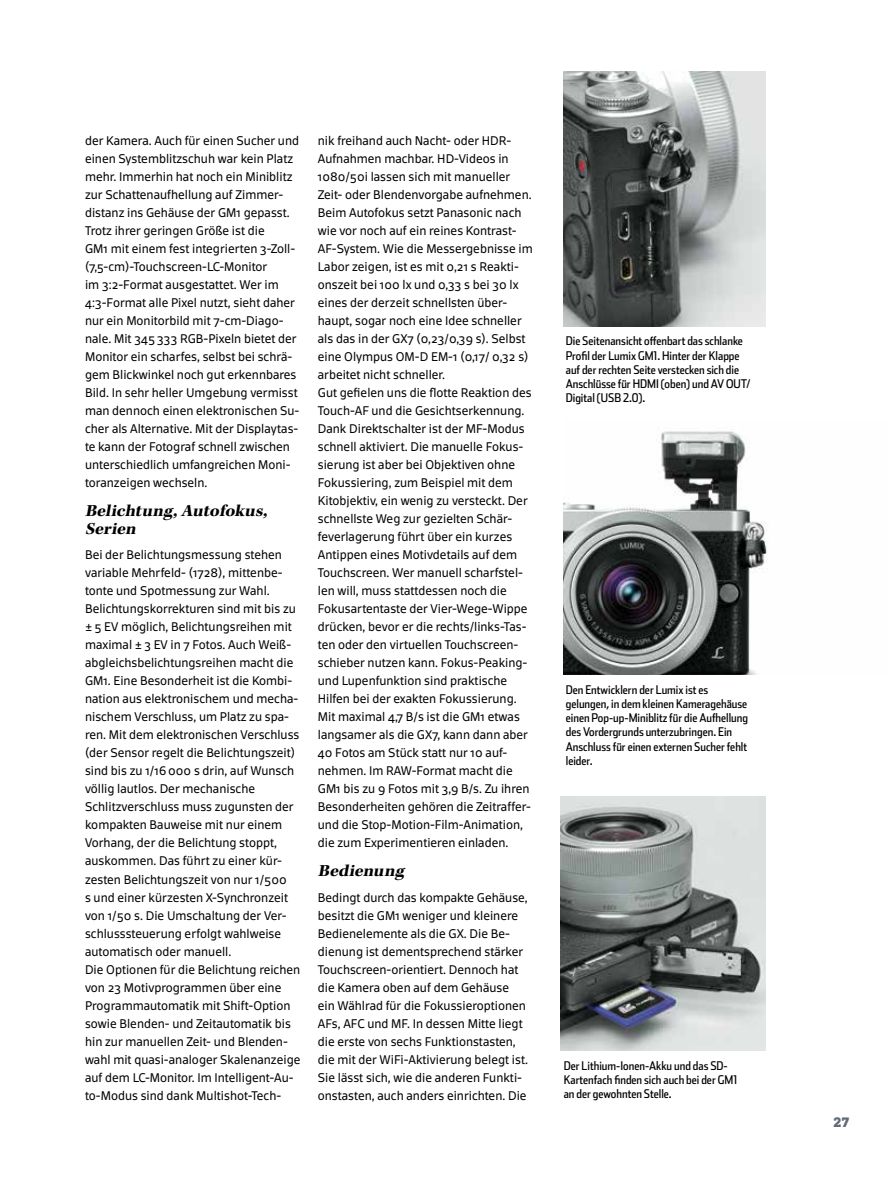
<style>
.page{position:relative;width:893px;height:1191px;background:#fff}
.page>*{position:absolute;margin:0;border:0;box-sizing:border-box;transform-origin:0 0}
.t1{font:italic 700 17.25px/18px "Kepler Std";color:#000;scale:1.04 1}
.t2{font:800 13.5px "Memphis LT Std";color:#616c77;scale:.9 1}
.t3{font:12px/18px "Scuba OT";color:#000}
.t4{font:12px/14.2px "Stainless Cond";color:#000}
</style>
<div class="page">
<img style="left:561px;top:796px;width:204px;height:254px">
<img style="left:563px;top:431px;width:205px;height:243px">
<img style="left:563px;top:72px;width:202px;height:254px">
<p class="t3" style="left:85px;top:132px;width:216px">der Kamera. Auch für einen Sucher und einen Systemblitzschuh war kein Platz mehr. Immerhin hat noch ein Miniblitz zur Schattenaufhellung auf Zimmer&shy;distanz ins Gehäuse der GM1 gepasst.<br>Trotz ihrer geringen Größe ist die<br>GM1 mit einem fest integrierten 3-Zoll-(7,5-cm)-Touchscreen-LC-Monitor<br>im 3:2-Format ausgestattet. Wer im 4:3-Format alle Pixel nutzt, sieht daher nur ein Monitorbild mit 7-cm-Diago&shy;nale. Mit 345 333 RGB-Pixeln bietet der Monitor ein scharfes, selbst bei schrä&shy;gem Blickwinkel noch gut erkennbares Bild. In sehr heller Umgebung vermisst man dennoch einen elektronischen Su&shy;cher als Alternative. Mit der Displaytas&shy;te kann der Fotograf schnell zwischen unterschiedlich umfangreichen Moni&shy;toranzeigen wechseln.</p>
<h1 class="t1" style="left:85px;top:502px;width:180px">Belichtung,Autofokus,<br>Serien</h1>
<p class="t3" style="left:85px;top:546px;width:217px">Bei der Belichtungsmessung stehen variable Mehrfeld- (1728), mittenbe&shy;tonte und Spotmessung zur Wahl.<br>Belichtungskorrekturen sind mit bis zu ± 5 EV möglich, Belichtungsreihen mit maximal ± 3 EV in 7 Fotos. Auch Weiß&shy;abgleichsbelichtungsreihen macht die GM1. Eine Besonderheit ist die Kombi&shy;nation aus elektronischem und mecha&shy;nischem Verschluss, um Platz zu spa&shy;ren. Mit dem elektronischen Verschluss (der Sensor regelt die Belichtungszeit) sind bis zu 1/16 000 s drin, auf Wunsch völlig lautlos. Der mechanische Schlitzverschluss muss zugunsten der kompakten Bauweise mit nur einem Vorhang, der die Belichtung stoppt, auskommen. Das führt zu einer kür&shy;zesten Belichtungszeit von nur 1/500<br>s und einer kürzesten X-Synchronzeit von 1/50 s. Die Umschaltung der Ver&shy;schlusssteuerung erfolgt wahlweise automatisch oder manuell.<br>Die Optionen für die Belichtung reichen von 23 Motivprogrammen über eine Programmautomatik mit Shift-Option sowie Blenden- und Zeitautomatik bis hin zur manuellen Zeit- und Blenden&shy;wahl mit quasi-analoger Skalenanzeige auf dem LC-Monitor. Im Intelligent-Au&shy;to-Modus sind dank Multishot-Tech-</p>
<p class="t3" style="left:318px;top:132px;width:216px">nik freihand auch Nacht- oder HDR-Aufnahmen machbar. HD-Videos in 1080/50i lassen sich mit manueller Zeit- oder Blendenvorgabe aufnehmen.<br>Beim Autofokus setzt Panasonic nach wie vor noch auf ein reines Kontrast-AF-System. Wie die Messergebnisse im Labor zeigen, ist es mit 0,21 s Reakti&shy;onszeit bei 100 lx und 0,33 s bei 30 lx eines der derzeit schnellsten über&shy;haupt, sogar noch eine Idee schneller als das in der GX7 (0,23/0,39 s). Selbst eine Olympus OM-D EM-1 (0,17/ 0,32 s) arbeitet nicht schneller.<br>Gut gefielen uns die flotte Reaktion des Touch-AF und die Gesichtserkennung.<br>Dank Direktschalter ist der MF-Modus schnell aktiviert. Die manuelle Fokus&shy;sierung ist aber bei Objektiven ohne Fokussiering, zum Beispiel mit dem Kitobjektiv, ein wenig zu versteckt. Der schnellste Weg zur gezielten Schär&shy;feverlagerung führt über ein kurzes Antippen eines Motivdetails auf dem Touchscreen. Wer manuell scharfstel&shy;len will, muss stattdessen noch die Fokusartentaste der Vier-Wege-Wippe drücken, bevor er die rechts/links-Tas&shy;ten oder den virtuellen Touchscreen&shy;schieber nutzen kann. Fokus-Peaking&shy;und Lupenfunktion sind praktische Hilfen bei der exakten Fokussierung.<br>Mit maximal 4,7 B/s ist die GM1 etwas langsamer als die GX7, kann dann aber 40 Fotos am Stück statt nur 10 auf&shy;nehmen. Im RAW-Format macht die GM1 bis zu 9 Fotos mit 3,9 B/s. Zu ihren Besonderheiten gehören die Zeitraffer&shy;und die Stop-Motion-Film-Animation, die zum Experimentieren einladen.</p>
<h1 class="t1" style="left:318px;top:862px;width:88px">Bedienung</h1>
<p class="t3" style="left:318px;top:888px;width:212px">Bedingt durch das kompakte Gehäuse, besitzt die GM1 weniger und kleinere Bedienelemente als die GX. Die Be&shy;dienung ist dementsprechend stärker Touchscreen-orientiert. Dennoch hat die Kamera oben auf dem Gehäuse ein Wählrad für die Fokussieroptionen AFs, AFC und MF. In dessen Mitte liegt die erste von sechs Funktionstasten, die mit der WiFi-Aktivierung belegt ist.<br>Sie lässt sich, wie die anderen Funkti&shy;onstasten, auch anders einrichten. Die</p>
<p class="t4" style="left:566px;top:334px;width:186px">Die Seitenansicht offenbart das schlanke Profil der Lumix GM1. Hinter der Klappe auf der rechten Seite verstecken sich die Anschlüsse für HDMI (oben) und AV OUT/ Digital (USB 2.0).</p>
<p class="t4" style="left:566px;top:682px;width:184px">Den Entwicklern der Lumix ist es gelungen, in dem kleinen Kameragehäuse einen Pop-up-Miniblitz für die Aufhellung des Vordergrunds unterzubringen. Ein Anschluss für einen externen Sucher fehlt leider.</p>
<p class="t4" style="left:564px;top:1058px;width:175px">Der Lithium-Ionen-Akku und das SD-<br>Kartenfach finden sich auch bei der GM1 an der gewohnten Stelle.</p>
<p class="t2" style="left:833px;top:1113px;width:19px">27</p>
</div>
